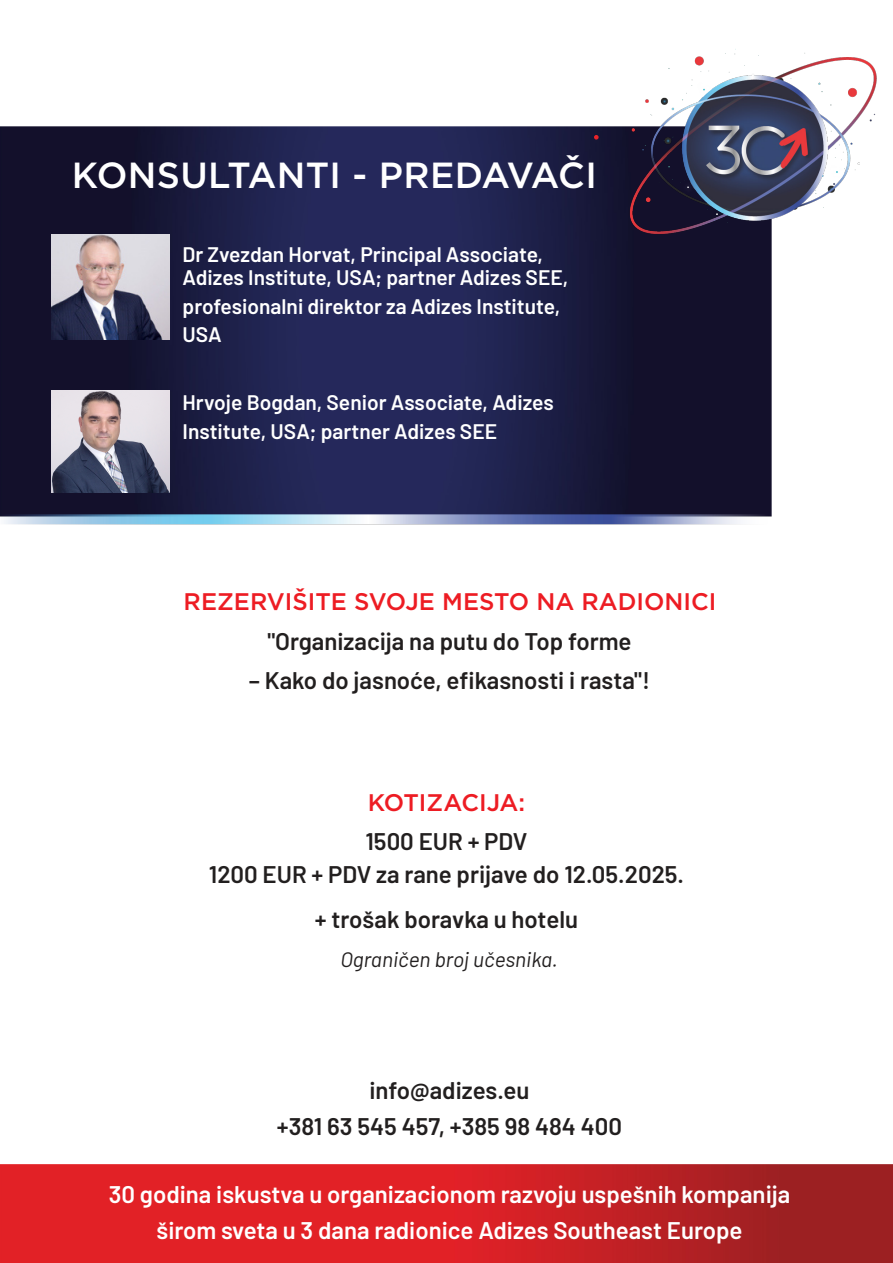
<style>
.page{position:relative;width:893px;height:1263px;background:#fff}
.page>*{position:absolute;margin:0;border:0;box-sizing:border-box;transform-origin:0 0}
.t1{font:500 36.3px "Gotham";letter-spacing:.01em;color:#fff}
.t2{font:600 24px/33.2px "Barlow";color:#221f1f;text-align:center}
.t3{font:600 24px/36px "Barlow";color:#fff;text-align:center}
.t4{font:500 24px "Gotham";color:#ed1c23}
.t5{font:600 21px/28.5px "Barlow";color:#fff}
.t6{font:italic 21px "Barlow";color:#221f1f}
</style>
<div class="page">
<img style="left:0;top:126px;width:771px;height:390px">
<img style="left:0;top:1164px;width:893px;height:99px">
<img style="left:51px;top:234px;width:119px;height:105px">
<img style="left:51px;top:390px;width:119px;height:102px">
<img style="left:0;top:515px;width:769px;height:9px">
<svg style="left:594px;top:135px;width:5px;height:5px"></svg>
<img style="left:626px;top:52px;width:251px;height:182px">
<h1 class="t1" style="left:72px;top:152px;width:526px">KONSULTANTI - PREDAVAČI</h1>
<p class="t5" style="left:183px;top:241px;width:387px;line-height:23.4px">Dr Zvezdan Horvat, Principal Associate,<br>Adizes Institute, USA; partner Adizes SEE,</p>
<p class="t5" style="left:183px;top:290px;width:379px">profesionalni direktor za Adizes Institute,<br>USA</p>
<p class="t5" style="left:183px;top:387px;width:373px">Hrvoje Bogdan, Senior Associate, Adizes<br>Institute, USA; partner Adizes SEE</p>
<p class="t4" style="left:184px;top:586px;width:534px">REZERVIŠITE SVOJE MESTO NA RADIONICI</p>
<p class="t2" style="left:267px;top:622px;width:365px">"Organizacija na putu do Top forme</p>
<p class="t2" style="left:249px;top:661px;width:403px">– Kako do jasnoće, efikasnosti i rasta"!</p>
<p class="t4" style="left:368px;top:786px;width:159px">KOTIZACIJA:</p>
<p class="t2" style="left:209px;top:822px;width:477px">1500 EUR + PDV<br>1200 EUR + PDV za rane prijave do 12.05.2025.</p>
<p class="t2" style="left:315px;top:900px;width:265px">+ trošak boravka u hotelu</p>
<p class="t6" style="left:340px;top:944px;width:219px">Ograničen broj učesnika.</p>
<p class="t2" style="left:277px;top:1071px;width:346px;line-height:36px">info@adizes.eu<br>+381 63 545 457, +385 98 484 400</p>
<p class="t3" style="left:109px;top:1175px;width:683px">30 godina iskustva u organizacionom razvoju uspešnih kompanija širom sveta u 3 dana radionice Adizes Southeast Europe</p>
</div>
